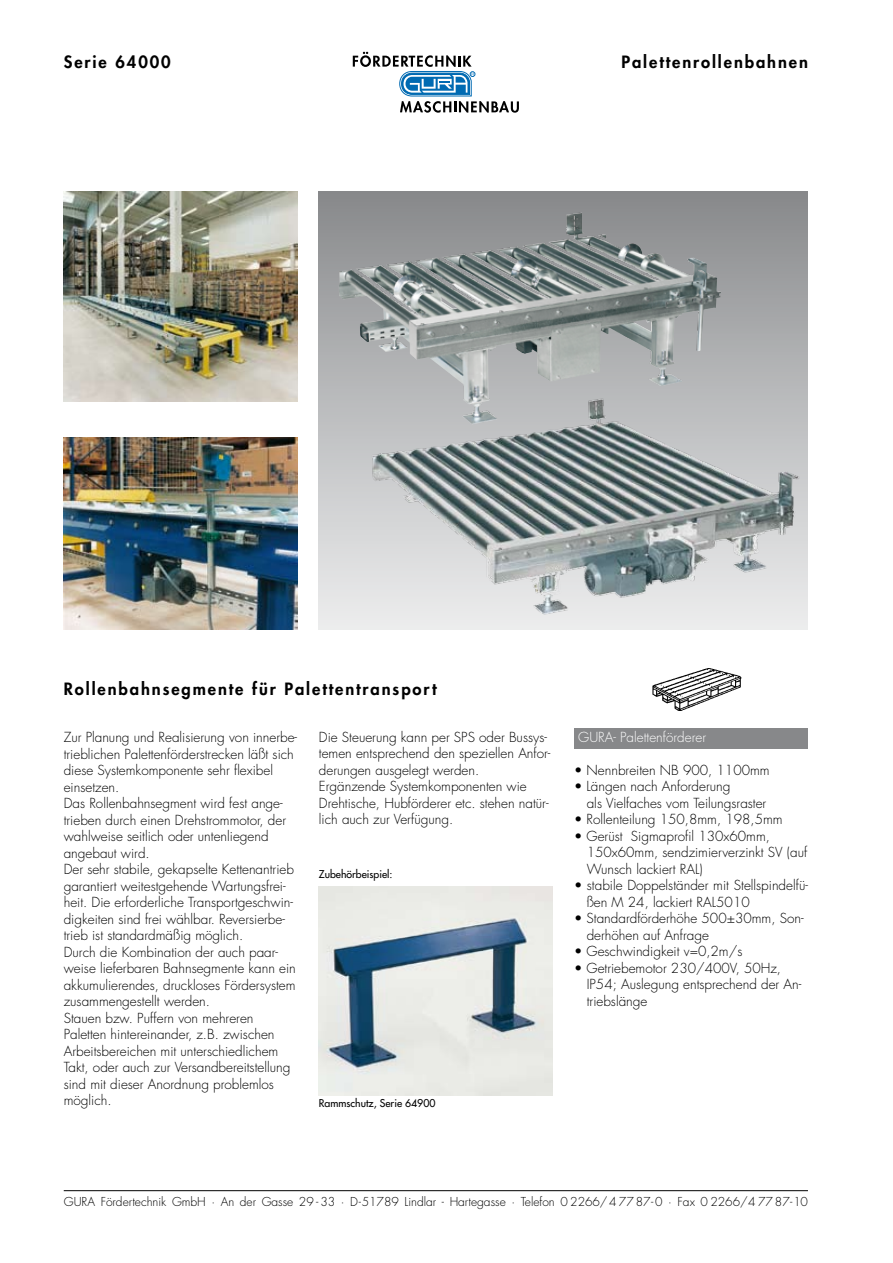
<style>
.page{position:relative;width:893px;height:1263px;background:#fff}
.page>*{position:absolute;margin:0;border:0;box-sizing:border-box;transform-origin:0 0}
.t1{font:800 16.5px "Futura";letter-spacing:.115em;color:#000}
.t2{font:300 13.5px/16.5px "Futura";color:#000}
.t3{font:300 13.5px "Futura";color:#fff}
.t4{font:300 12px "Futura";color:#000}
.t5{font:10.5px "Futura";color:#000}
</style>
<div class="page">
<hr style="left:64px;top:1190px;width:744px;height:1px;background:#000">
<svg style="left:353px;top:52px;width:166px;height:61px"></svg>
<div style="left:574px;top:728px;width:234px;height:21px;background:#87888a"></div>
<img style="left:64px;top:192px;width:234px;height:209px">
<img style="left:64px;top:437px;width:234px;height:192px">
<img style="left:319px;top:886px;width:234px;height:209px">
<img style="left:653px;top:668px;width:88px;height:43px">
<div style="left:319px;top:191px;width:489px;height:438px;background:linear-gradient(to bottom,#888a8c,#edeeef)"></div>
<img style="left:356px;top:351px;width:452px;height:278px">
<img style="left:338px;top:214px;width:383px;height:210px">
<p class="t1" style="left:64px;top:51px;width:109px">Serie 64000</p>
<p class="t1" style="left:621px;top:51px;width:188px">Palettenrollenbahnen</p>
<p class="t1" style="left:64px;top:678px;width:374px">Rollenbahnsegmente für Palettentransport</p>
<p class="t2" style="left:319px;top:729px;width:233px">Die Steuerung kann per SPS oder Bussys&shy;temen entsprechend den speziellen Anfor&shy;derungen ausgelegt werden.<br>Ergänzende Systemkomponenten wie Drehtische, Hubförderer etc. stehen natür&shy;lich auch zur Verfügung.</p>
<p class="t3" style="left:578px;top:728px;width:129px">GURA- Palettenförderer</p>
<p class="t2" style="left:64px;top:729px;width:235px">Zur Planung und Realisierung von innerbe&shy;trieblichen Palettenförderstrecken läßt sich diese Systemkomponente sehr flexibel einsetzen.<br>Das Rollenbahnsegment wird fest ange&shy;trieben durch einen Drehstrommotor, der wahlweise seitlich oder untenliegend angebaut wird.<br>Der sehr stabile, gekapselte Kettenantrieb garantiert weitestgehende Wartungsfrei&shy;heit. Die erforderliche Transportgeschwin&shy;digkeiten sind frei wählbar. Reversierbe&shy;trieb ist standardmäßig möglich.<br>Durch die Kombination der auch paar&shy;weise lieferbaren Bahnsegmente kann ein akkumulierendes, druckloses Fördersystem zusammengestellt werden.<br>Stauen bzw. Puffern von mehreren Paletten hintereinander, z.B. zwischen Arbeitsbereichen mit unterschiedlichem Takt, oder auch zur Versandbereitstellung sind mit dieser Anordnung problemlos möglich.</p>
<p class="t2" style="left:574px;top:762px;width:197px">• Nennbreiten NB 900, 1100mm</p>
<p class="t2" style="left:587px;top:778px;width:181px;text-indent:-13px">• Längen nach Anforderung<br>als Vielfaches vom Teilungsraster</p>
<p class="t2" style="left:574px;top:811px;width:210px">• Rollenteilung 150,8mm, 198,5mm</p>
<p class="t2" style="left:587px;top:828px;width:222px;text-indent:-13px">• Gerüst Sigmaprofil 130x60mm,<br>150x60mm, sendzimierverzinkt SV (auf<br>Wunsch lackiert RAL)</p>
<p class="t2" style="left:587px;top:877px;width:223px;text-indent:-13px">• stabile Doppelständer mit Stellspindelfü&shy;ßen M 24, lackiert RAL5010</p>
<p class="t2" style="left:587px;top:910px;width:218px;text-indent:-13px">• Standardförderhöhe 500±30mm, Son&shy;derhöhen auf Anfrage</p>
<p class="t2" style="left:574px;top:943px;width:170px">• Geschwindigkeit v=0,2m/s</p>
<p class="t2" style="left:587px;top:960px;width:216px;text-indent:-13px">• Getriebemotor 230/400V, 50Hz,<br>IP54; Auslegung entsprechend der An&shy;triebslänge</p>
<p class="t5" style="left:319px;top:867px;width:75px">Zubehörbeispiel:</p>
<p class="t5" style="left:319px;top:1096px;width:118px">Rammschutz, Serie 64900</p>
<p class="t4" style="left:64px;top:1194px;width:746px">GURA Fördertechnik GmbH · An der Gasse 29 - 33 · D-51789 Lindlar - Hartegasse · Telefon 0 2266/4 77 87- 0 · Fax 0 2266/4 77 87-10</p>
</div>
